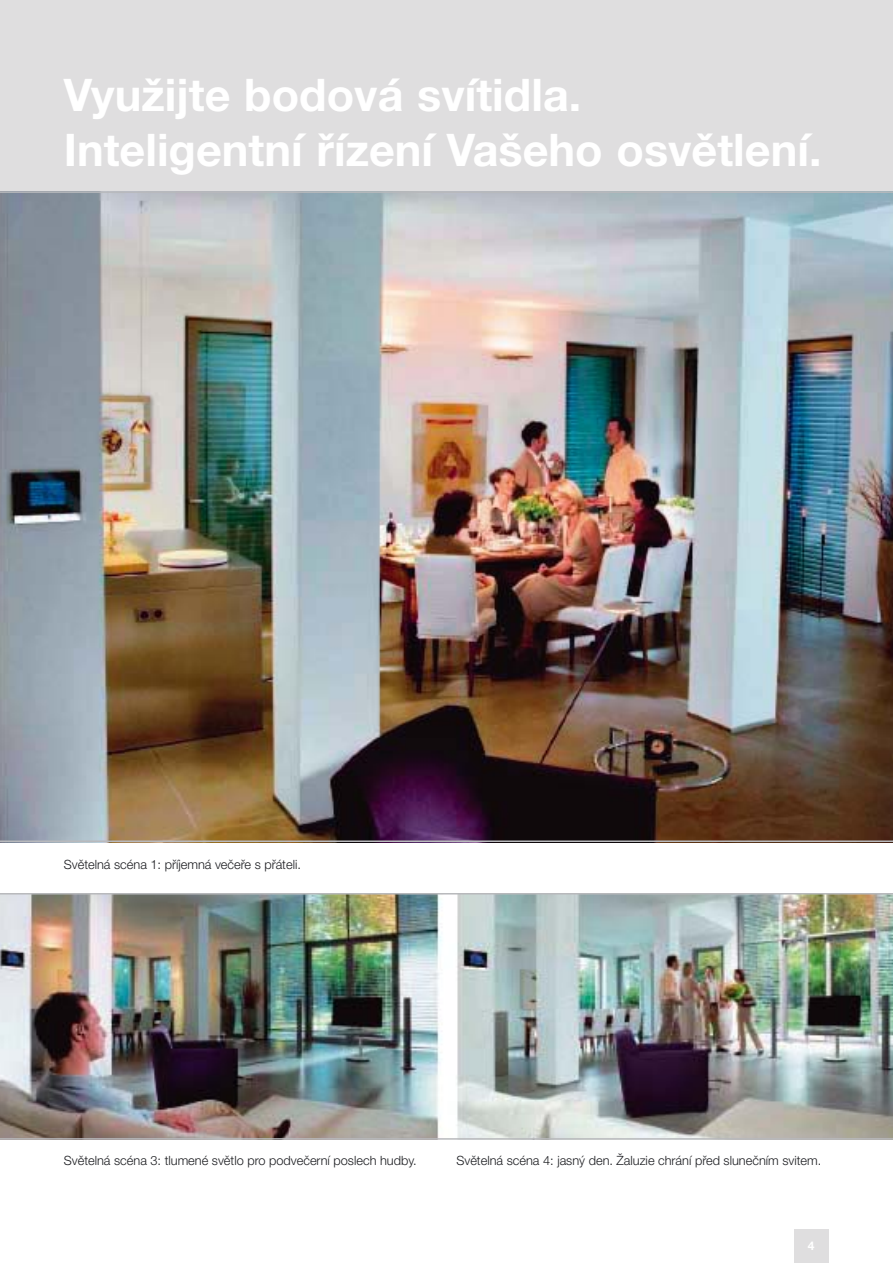
<style>
.page{position:relative;width:893px;height:1263px;background:#fff}
.page>*{position:absolute;margin:0;border:0;box-sizing:border-box;transform-origin:0 0}
.t1{font:700 45px/54.3px "Helvetica Neue CE";color:#fff}
.t2{font:300 12.75px "Helvetica Neue CE";color:#1b1c20}
.t3{font:700 12px "Helvetica Neue CE";color:#fff}
</style>
<div class="page">
<div style="left:0;top:0;width:893px;height:191px;background:#dfdedf"></div>
<img style="left:0;top:191px;width:893px;height:651px">
<img style="left:0;top:893px;width:893px;height:247px">
<div style="left:794px;top:1229px;width:34px;height:33px;background:#dfdedf"></div>
<h1 class="t1" style="left:64px;top:73px;width:759px">Využijte bodová svítidla.<br>Inteligentní řízení Vašeho osvětlení.</h1>
<p class="t2" style="left:64px;top:860px;width:239px">Světelná scéna 1: příjemná večeře s přáteli.</p>
<p class="t2" style="left:64px;top:1156px;width:354px">Světelná scéna 3: tlumené světlo pro podvečerní poslech hudby.</p>
<p class="t2" style="left:456px;top:1156px;width:366px">Světelná scéna 4: jasný den. Žaluzie chrání před slunečním svitem.</p>
<p class="t3" style="left:808px;top:1242px;width:8px">4</p>
</div>
